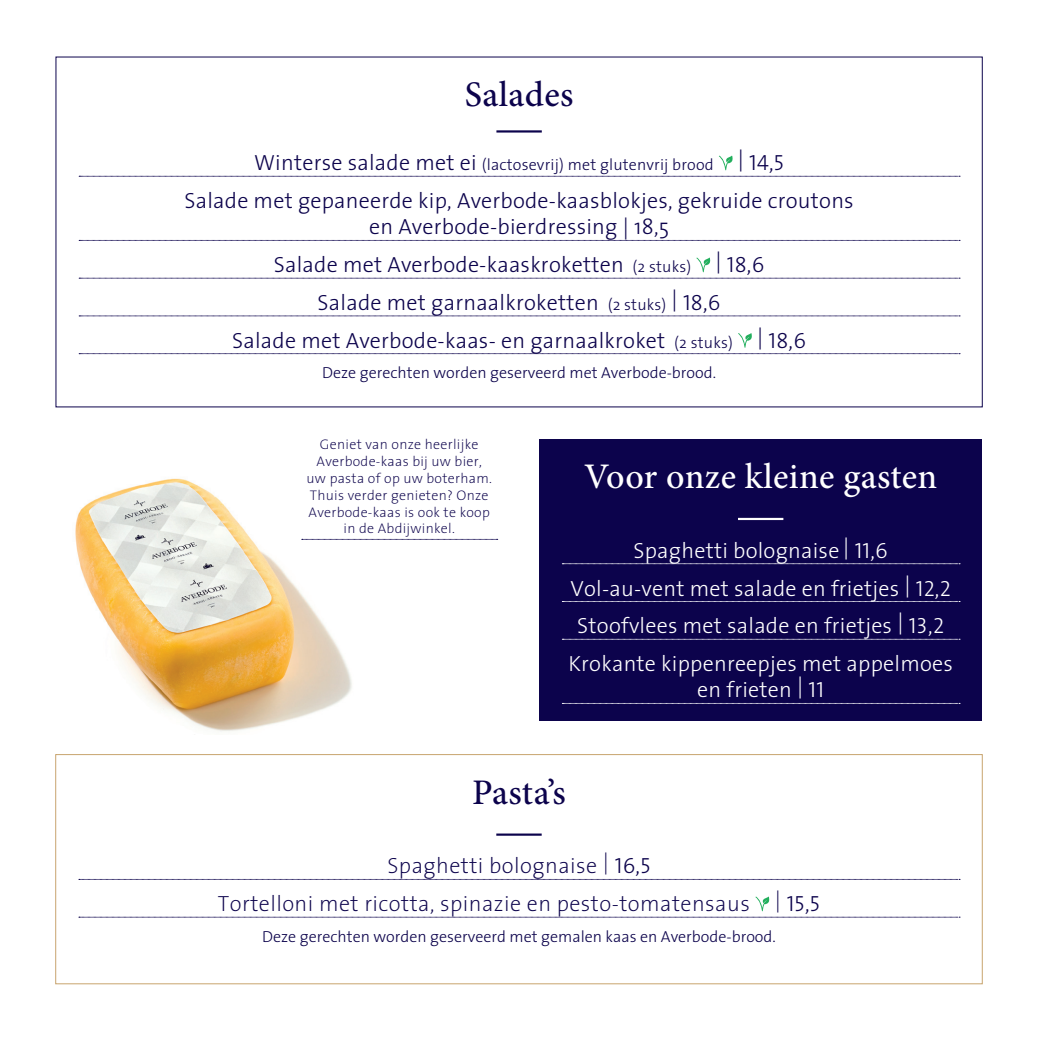
<style>
.page{position:relative;width:1038px;height:1038px;background:#fff}
.page>*{position:absolute;margin:0;border:0;box-sizing:border-box;transform-origin:0 0}
.t1{font:500 36px "Minion Pro";letter-spacing:.01em;color:#fff}
.t2{font:500 36px "Minion Pro";letter-spacing:.01em;color:#0c034c}
.t3{font:300 22px/37.8px "The Sans OT";letter-spacing:.01em;color:#0c034c;text-align:center}
.t4{font:300 22px/37.8px "The Sans OT";letter-spacing:.01em;color:#fff;text-align:center}
.t5{font:200 22px/37.8px "The Sans OT";letter-spacing:.02em;color:#0c034c;text-align:center}
.t6{font:300 16px "The Sans OT";color:#0c034c}
.t7{font:200 14px/16.8px "The Sans OT";letter-spacing:.02em;color:#0c034c;text-align:center}
.s1{font-size:22px}
.s2{font-family:"The Sans Caps OT";font-size:22px}
.s3{font-size:16px}
.s4{font-family:"The Sans Caps OT"}
.s5{font-family:"The Sans Caps OT";font-weight:300}
</style>
<div class="page">
<img style="left:75px;top:478px;width:332px;height:253px">
<div style="left:539px;top:439px;width:443px;height:281px;background:#0c034c"></div>
<svg style="left:562px;top:563px;width:398px;height:1px"></svg>
<svg style="left:562px;top:601px;width:398px;height:1px"></svg>
<svg style="left:562px;top:639px;width:398px;height:1px"></svg>
<svg style="left:562px;top:703px;width:398px;height:1px"></svg>
<hr style="left:738px;top:518px;width:45px;height:2px;background:#fff">
<svg style="left:79px;top:176px;width:881px;height:1px"></svg>
<svg style="left:79px;top:240px;width:881px;height:1px"></svg>
<svg style="left:79px;top:278px;width:881px;height:1px"></svg>
<svg style="left:79px;top:315px;width:881px;height:1px"></svg>
<hr style="left:496px;top:130px;width:46px;height:2px;background:#0c034c">
<svg style="left:719px;top:156px;width:14px;height:14px"></svg>
<svg style="left:696px;top:257px;width:14px;height:15px"></svg>
<svg style="left:79px;top:333px;width:881px;height:21px"></svg>
<svg style="left:79px;top:879px;width:881px;height:1px"></svg>
<hr style="left:496px;top:833px;width:45px;height:2px;background:#0c034c">
<svg style="left:79px;top:896px;width:881px;height:21px"></svg>
<div style="left:55px;top:754px;width:927px;height:230px;border:1px solid #c8a46e"></div>
<svg style="left:302px;top:539px;width:196px;height:1px"></svg>
<h1 class="t2" style="left:464px;top:70px;width:110px">Salades</h1>
<p class="t6" style="left:254px;top:152px;width:531px"><span class="s1">Winterse salade met ei</span> (lactosevrij) met glutenvrij brood <sup>|</sup> <span class="s2">14,5</span></p>
<p class="t3" style="left:184px;top:187px;width:670px;line-height:26.4px">Salade met gepaneerde kip, Averbode-kaasblokjes, gekruide croutons en Averbode-bierdressing | 18,5</p>
<p class="t3" style="left:232px;top:245px;width:575px">Salade met Averbode-kaaskroketten <span class="s3">(2 stuks)</span> | <span class="s4">18,6<br></span>Salade met garnaalkroketten <span class="s3">(2 stuks)</span> | <span class="s4">18,6<br></span>Salade met Averbode-kaas- en garnaalkroket <span class="s3">(2 stuks)</span> | <span class="s4">18,6</span></p>
<p class="t6" style="left:322px;top:359px;width:395px">Deze gerechten worden geserveerd met Averbode-brood.</p>
<p class="t7" style="left:306px;top:436px;width:187px">Geniet van onze heerlijke<br>Averbode-kaas bij uw bier, uw pasta of op uw boterham.<br>Thuis verder genieten? Onze<br>Averbode-kaas is ook te koop in de Abdijwinkel.</p>
<h1 class="t1" style="left:584px;top:452px;width:355px">Voor onze kleine gasten</h1>
<p class="t4" style="left:568px;top:530px;width:386px">Spaghetti bolognaise | <span class="s4">11,6<br></span>Vol-au-vent met salade en frietjes | <span class="s4">12,2<br></span>Stoofvlees met salade en frietjes | <span class="s4">13,2<br></span>Krokante kippenreepjes met appelmoes</p>
<p class="t4" style="left:697px;top:670px;width:128px">en frieten | <span class="s4">11</span></p>
<h1 class="t2" style="left:472px;top:767px;width:95px">Pasta’s</h1>
<p class="t5" style="left:218px;top:846px;width:603px">Spaghetti bolognaise | <span class="s5">16,5<br></span>Tortelloni met ricotta, spinazie en pesto-tomatensaus | <span class="s5">15,5</span></p>
<p class="t6" style="left:262px;top:923px;width:515px">Deze gerechten worden geserveerd met gemalen kaas en Averbode-brood.</p>
</div>
